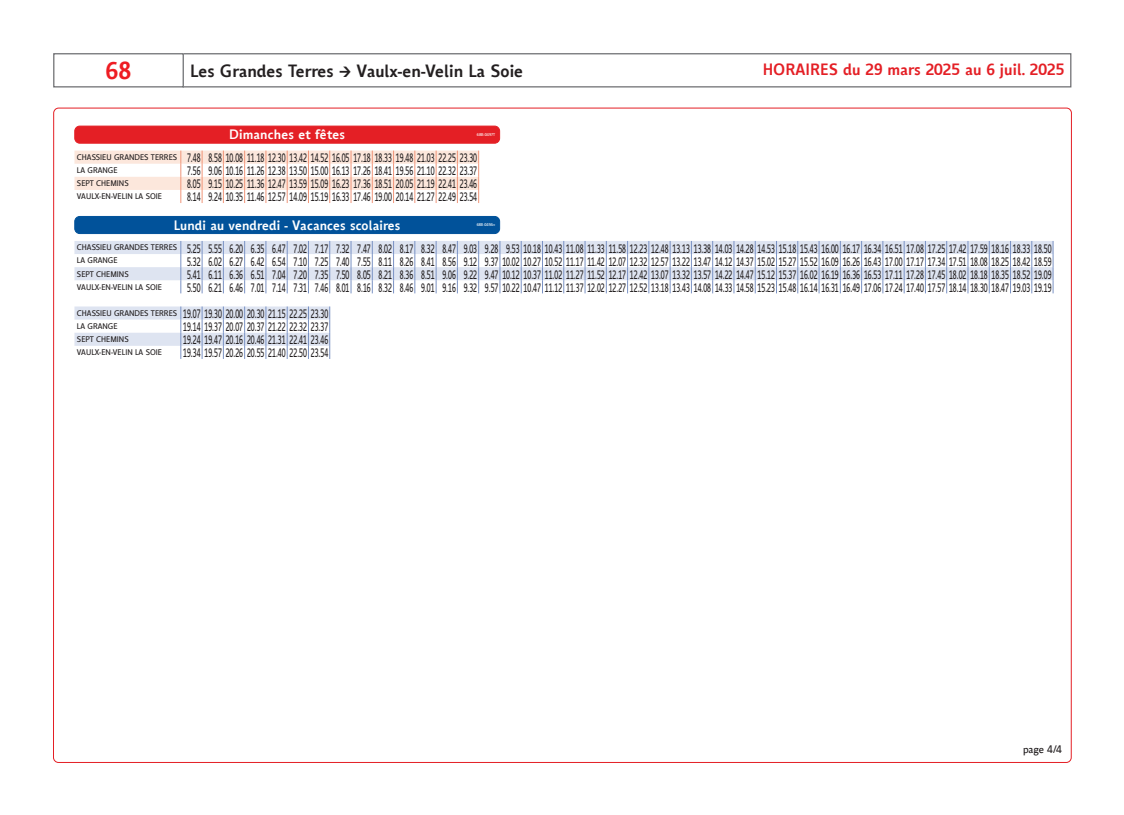
<style>
.page{position:relative;width:1124px;height:815px;background:#fff}
.page>*{position:absolute;margin:0;border:0;box-sizing:border-box;transform-origin:0 0}
.t1{font:700 22.5px "Confluence";color:#ee1d23}
.t2{font:700 16.25px "Confluence";color:#231f20}
.t3{font:700 15px "Confluence";color:#e41f25}
.periode_coquelicot{font:700 12.5px "Confluence";letter-spacing:.01em;color:#fff}
.horaire{font:11.25px "TCL";color:#231f20;scale:.6 1}
.t4{font:10px "Confluence";color:#231f20}
.arret{font:7.5px "TCL";color:#231f20}
.code{font:3.75px "TCL";color:#fff}
</style>
<div class="page">
<div style="left:182px;top:53px;width:889px;height:34px;background:#fff;border:1px solid #6c6d70"></div>
<div style="left:53px;top:53px;width:131px;height:34px;border:1px solid #6c6d70"></div>
<svg style="left:74px;top:151px;width:405px;height:52px"></svg>
<div style="left:75px;top:126px;width:424px;height:17px;background:#e41f25;border-radius:5px"></div>
<div style="left:74px;top:126px;width:426px;height:18px;border:1px solid #e41f25;border-radius:5px"></div>
<svg style="left:330px;top:241px;width:722px;height:39px;fill:#dee4f1"></svg>
<svg style="left:351px;top:241px;width:1px;height:52px"></svg>
<svg style="left:372px;top:241px;width:1px;height:52px"></svg>
<svg style="left:393px;top:241px;width:1px;height:52px"></svg>
<svg style="left:414px;top:241px;width:1px;height:52px"></svg>
<svg style="left:436px;top:241px;width:1px;height:52px"></svg>
<svg style="left:457px;top:241px;width:1px;height:52px"></svg>
<svg style="left:478px;top:241px;width:1px;height:52px"></svg>
<svg style="left:499px;top:241px;width:1px;height:52px"></svg>
<svg style="left:521px;top:241px;width:1px;height:52px"></svg>
<svg style="left:542px;top:241px;width:1px;height:52px"></svg>
<svg style="left:563px;top:241px;width:1px;height:52px"></svg>
<svg style="left:584px;top:241px;width:1px;height:52px"></svg>
<svg style="left:606px;top:241px;width:1px;height:52px"></svg>
<svg style="left:627px;top:241px;width:1px;height:52px"></svg>
<svg style="left:648px;top:241px;width:1px;height:52px"></svg>
<svg style="left:669px;top:241px;width:1px;height:52px"></svg>
<svg style="left:691px;top:241px;width:1px;height:52px"></svg>
<svg style="left:712px;top:241px;width:1px;height:52px"></svg>
<svg style="left:733px;top:241px;width:1px;height:52px"></svg>
<svg style="left:755px;top:241px;width:1px;height:52px"></svg>
<svg style="left:776px;top:241px;width:1px;height:52px"></svg>
<svg style="left:797px;top:241px;width:1px;height:52px"></svg>
<svg style="left:818px;top:241px;width:1px;height:52px"></svg>
<svg style="left:840px;top:241px;width:1px;height:52px"></svg>
<svg style="left:861px;top:241px;width:1px;height:52px"></svg>
<svg style="left:882px;top:241px;width:1px;height:52px"></svg>
<svg style="left:903px;top:241px;width:1px;height:52px"></svg>
<svg style="left:925px;top:241px;width:1px;height:52px"></svg>
<svg style="left:946px;top:241px;width:1px;height:52px"></svg>
<svg style="left:967px;top:241px;width:1px;height:52px"></svg>
<svg style="left:988px;top:241px;width:1px;height:52px"></svg>
<svg style="left:1010px;top:241px;width:1px;height:52px"></svg>
<svg style="left:1031px;top:241px;width:1px;height:52px"></svg>
<svg style="left:1052px;top:241px;width:1px;height:52px"></svg>
<div style="left:75px;top:216px;width:424px;height:18px;background:#01529a;border-radius:5px"></div>
<div style="left:74px;top:216px;width:426px;height:18px;border:1px solid #01529a;border-radius:5px"></div>
<svg style="left:53px;top:241px;width:277px;height:118px"></svg>
<h1 class="t1" style="left:106px;top:56px;width:27px">68</h1>
<h2 class="t2" style="left:190px;top:60px;width:334px">Les Grandes Terres → Vaulx-en-Velin La Soie</h2>
<h3 class="t3" style="left:762px;top:60px;width:303px">HORAIRES du 29 mars 2025 au 6 juil. 2025</h3>
<p class="periode_coquelicot" style="left:229px;top:127px;width:117px">Dimanches et fêtes</p>
<p class="code" style="left:477px;top:132px;width:20px">68B-0497T</p>
<p class="arret" style="left:77px;top:152px;width:102px">CHASSIEU GRANDES TERRES</p>
<p class="horaire" style="left:187px;top:151px;width:24px">7.48</p>
<p class="horaire" style="left:208px;top:151px;width:449px">8.58 10.08 11.18 12.30 13.42 14.52 16.05 17.18 18.33 19.48 21.03 22.25 23.30</p>
<p class="arret" style="left:77px;top:165px;width:42px">LA GRANGE</p>
<p class="horaire" style="left:187px;top:164px;width:24px">7.56</p>
<p class="horaire" style="left:208px;top:164px;width:449px">9.06 10.16 11.26 12.38 13.50 15.00 16.13 17.26 18.41 19.56 21.10 22.32 23.37</p>
<p class="arret" style="left:77px;top:179px;width:53px">SEPT CHEMINS</p>
<p class="horaire" style="left:187px;top:177px;width:24px">8.05</p>
<p class="horaire" style="left:208px;top:177px;width:449px">9.15 10.25 11.36 12.47 13.59 15.09 16.23 17.36 18.51 20.05 21.19 22.41 23.46</p>
<p class="arret" style="left:77px;top:192px;width:87px">VAULX-EN-VELIN LA SOIE</p>
<p class="horaire" style="left:187px;top:190px;width:24px">8.14</p>
<p class="horaire" style="left:208px;top:190px;width:449px">9.24 10.35 11.46 12.57 14.09 15.19 16.33 17.46 19.00 20.14 21.27 22.49 23.54</p>
<p class="periode_coquelicot" style="left:174px;top:217px;width:228px">Lundi au vendredi - Vacances scolaires</p>
<p class="code" style="left:476px;top:222px;width:20px">68B-049A¤</p>
<p class="arret" style="left:77px;top:243px;width:102px">CHASSIEU GRANDES TERRES</p>
<p class="horaire" style="left:187px;top:241px;width:24px">5.25</p>
<p class="horaire" style="left:208px;top:241px;width:24px">5.55</p>
<p class="horaire" style="left:230px;top:241px;width:24px">6.20</p>
<p class="horaire" style="left:251px;top:241px;width:24px">6.35</p>
<p class="horaire" style="left:272px;top:241px;width:24px">6.47</p>
<p class="horaire" style="left:293px;top:241px;width:24px">7.02</p>
<p class="horaire" style="left:315px;top:241px;width:24px">7.17</p>
<p class="horaire" style="left:336px;top:241px;width:24px">7.32</p>
<p class="horaire" style="left:357px;top:241px;width:24px">7.47</p>
<p class="horaire" style="left:378px;top:241px;width:24px">8.02</p>
<p class="horaire" style="left:400px;top:241px;width:24px">8.17</p>
<p class="horaire" style="left:421px;top:241px;width:24px">8.32</p>
<p class="horaire" style="left:442px;top:241px;width:24px">8.47</p>
<p class="horaire" style="left:463px;top:241px;width:24px">9.03</p>
<p class="horaire" style="left:485px;top:241px;width:24px">9.28</p>
<p class="horaire" style="left:506px;top:241px;width:910px">9.53 10.18 10.43 11.08 11.33 11.58 12.23 12.48 13.13 13.38 14.03 14.28 14.53 15.18 15.43 16.00 16.17 16.34 16.51 17.08 17.25 17.42 17.59 18.16 18.33 18.50</p>
<p class="arret" style="left:77px;top:256px;width:42px">LA GRANGE</p>
<p class="horaire" style="left:187px;top:254px;width:24px">5.32</p>
<p class="horaire" style="left:208px;top:254px;width:24px">6.02</p>
<p class="horaire" style="left:230px;top:254px;width:24px">6.27</p>
<p class="horaire" style="left:251px;top:254px;width:24px">6.42</p>
<p class="horaire" style="left:272px;top:254px;width:24px">6.54</p>
<p class="horaire" style="left:293px;top:254px;width:24px">7.10</p>
<p class="horaire" style="left:315px;top:254px;width:24px">7.25</p>
<p class="horaire" style="left:336px;top:254px;width:24px">7.40</p>
<p class="horaire" style="left:357px;top:254px;width:24px">7.55</p>
<p class="horaire" style="left:378px;top:254px;width:24px">8.11</p>
<p class="horaire" style="left:400px;top:254px;width:24px">8.26</p>
<p class="horaire" style="left:421px;top:254px;width:24px">8.41</p>
<p class="horaire" style="left:442px;top:254px;width:24px">8.56</p>
<p class="horaire" style="left:463px;top:254px;width:24px">9.12</p>
<p class="horaire" style="left:485px;top:254px;width:945px">9.37 10.02 10.27 10.52 11.17 11.42 12.07 12.32 12.57 13.22 13.47 14.12 14.37 15.02 15.27 15.52 16.09 16.26 16.43 17.00 17.17 17.34 17.51 18.08 18.25 18.42 18.59</p>
<p class="arret" style="left:77px;top:269px;width:53px">SEPT CHEMINS</p>
<p class="horaire" style="left:187px;top:267px;width:24px">5.41</p>
<p class="horaire" style="left:208px;top:267px;width:24px">6.11</p>
<p class="horaire" style="left:230px;top:267px;width:24px">6.36</p>
<p class="horaire" style="left:251px;top:267px;width:24px">6.51</p>
<p class="horaire" style="left:272px;top:267px;width:24px">7.04</p>
<p class="horaire" style="left:293px;top:267px;width:24px">7.20</p>
<p class="horaire" style="left:315px;top:267px;width:24px">7.35</p>
<p class="horaire" style="left:336px;top:267px;width:24px">7.50</p>
<p class="horaire" style="left:357px;top:267px;width:24px">8.05</p>
<p class="horaire" style="left:378px;top:267px;width:24px">8.21</p>
<p class="horaire" style="left:400px;top:267px;width:24px">8.36</p>
<p class="horaire" style="left:421px;top:267px;width:24px">8.51</p>
<p class="horaire" style="left:442px;top:267px;width:24px">9.06</p>
<p class="horaire" style="left:463px;top:267px;width:24px">9.22</p>
<p class="horaire" style="left:485px;top:267px;width:945px">9.47 10.12 10.37 11.02 11.27 11.52 12.17 12.42 13.07 13.32 13.57 14.22 14.47 15.12 15.37 16.02 16.19 16.36 16.53 17.11 17.28 17.45 18.02 18.18 18.35 18.52 19.09</p>
<p class="arret" style="left:77px;top:282px;width:87px">VAULX-EN-VELIN LA SOIE</p>
<p class="horaire" style="left:187px;top:280px;width:24px">5.50</p>
<p class="horaire" style="left:208px;top:280px;width:24px">6.21</p>
<p class="horaire" style="left:230px;top:280px;width:24px">6.46</p>
<p class="horaire" style="left:251px;top:280px;width:24px">7.01</p>
<p class="horaire" style="left:272px;top:280px;width:24px">7.14</p>
<p class="horaire" style="left:293px;top:280px;width:24px">7.31</p>
<p class="horaire" style="left:315px;top:280px;width:24px">7.46</p>
<p class="horaire" style="left:336px;top:280px;width:24px">8.01</p>
<p class="horaire" style="left:357px;top:280px;width:24px">8.16</p>
<p class="horaire" style="left:378px;top:280px;width:24px">8.32</p>
<p class="horaire" style="left:400px;top:280px;width:24px">8.46</p>
<p class="horaire" style="left:421px;top:280px;width:24px">9.01</p>
<p class="horaire" style="left:442px;top:280px;width:24px">9.16</p>
<p class="horaire" style="left:463px;top:280px;width:24px">9.32</p>
<p class="horaire" style="left:485px;top:280px;width:945px">9.57 10.22 10.47 11.12 11.37 12.02 12.27 12.52 13.18 13.43 14.08 14.33 14.58 15.23 15.48 16.14 16.31 16.49 17.06 17.24 17.40 17.57 18.14 18.30 18.47 19.03 19.19</p>
<p class="arret" style="left:77px;top:308px;width:102px">CHASSIEU GRANDES TERRES</p>
<p class="horaire" style="left:183px;top:307px;width:243px">19.07 19.30 20.00 20.30 21.15 22.25 23.30</p>
<p class="arret" style="left:77px;top:321px;width:42px">LA GRANGE</p>
<p class="horaire" style="left:183px;top:320px;width:243px">19.14 19.37 20.07 20.37 21.22 22.32 23.37</p>
<p class="arret" style="left:77px;top:334px;width:53px">SEPT CHEMINS</p>
<p class="horaire" style="left:183px;top:333px;width:243px">19.24 19.47 20.16 20.46 21.31 22.41 23.46</p>
<p class="arret" style="left:77px;top:348px;width:87px">VAULX-EN-VELIN LA SOIE</p>
<p class="horaire" style="left:183px;top:346px;width:243px">19.34 19.57 20.26 20.55 21.40 22.50 23.54</p>
<p class="t4" style="left:1022px;top:743px;width:40px">page 4/4</p>
</div>
